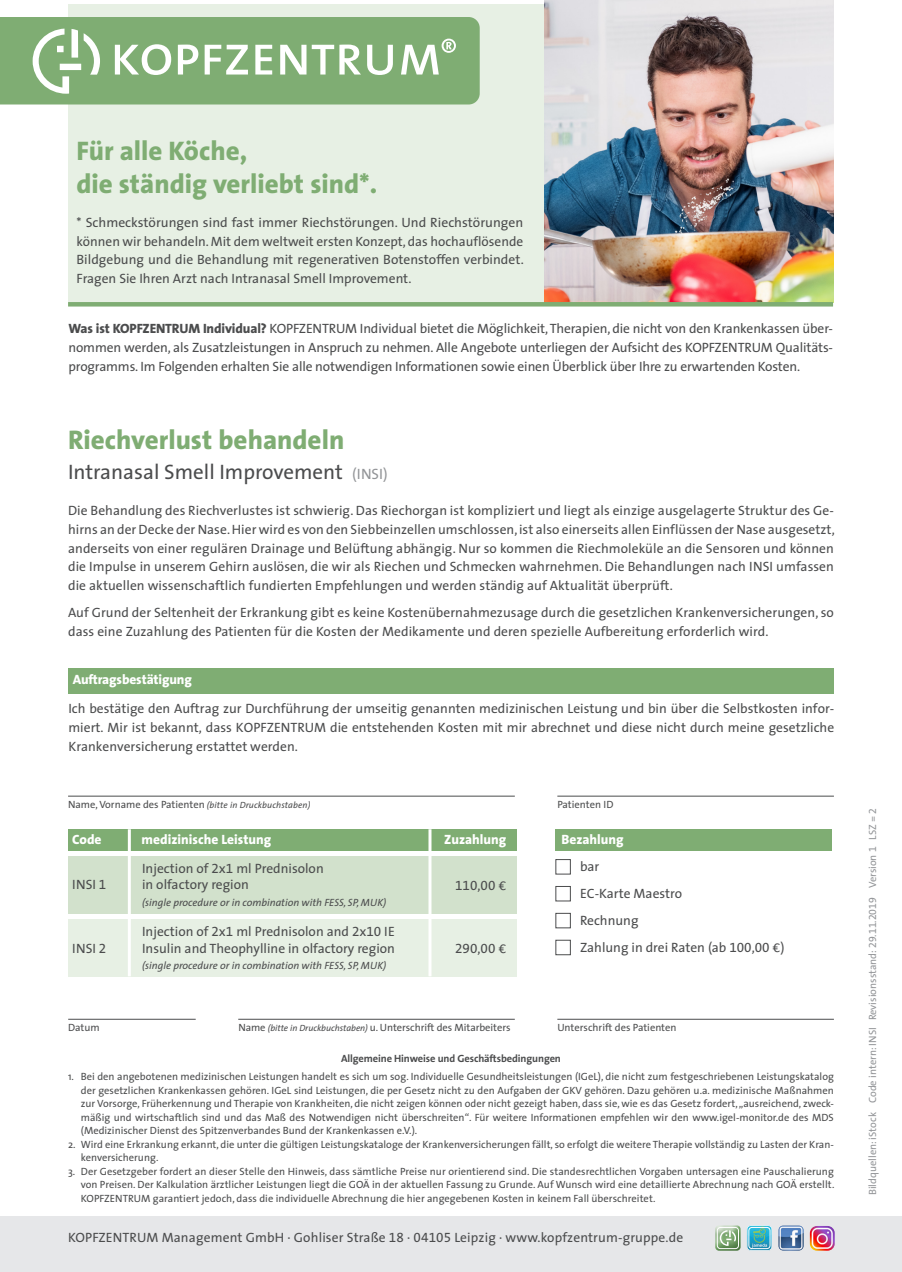
<style>
.page{position:relative;width:902px;height:1272px;background:#fff}
.page>*{position:absolute;margin:0;border:0;box-sizing:border-box;transform-origin:0 0}
.t1{font:800 27px "The Sans";color:#7fad73}
.t2{font:21px "The Sans";color:#4b4c4d}
.t3{font:13.5px/18.8px "The Sans";color:#4b4c4d;text-align:justify}
.t4{font:800 13.5px "The Sans";color:#fff}
.t5{font:13.5px "The Sans Expert";color:#4b4c4d}
.t6{font:10.5px/13.5px "The Sans";color:#4b4c4d;text-align:justify}
.t7{font:italic 10.5px "The Sans";color:#4b4c4d}
.t8{font:10.5px "The Sans";color:#939598}
.t9{font:700 10.5px "The Sans";letter-spacing:-.01em;color:#4b4c4d}
.s1{font-weight:800}
.s2{font-size:15px;color:#939598}
.s3{font-style:italic;font-size:9px}
.s4{font-family:"The Sans Expert"}
.s5{font-family:"Calibri"}
</style>
<div class="page">
<div style="left:68px;top:4px;width:765px;height:298px;background:#e7f0e4"></div>
<img style="left:544px;top:0;width:289px;height:302px">
<hr style="left:68px;top:1018px;width:128px;height:1px;background:#4b4c4d">
<hr style="left:557px;top:1018px;width:276px;height:1px;background:#4b4c4d">
<hr style="left:238px;top:1018px;width:276px;height:1px;background:#4b4c4d">
<div style="left:68px;top:668px;width:766px;height:25px;background:#7fad73"></div>
<hr style="left:557px;top:795px;width:276px;height:1px;background:#4b4c4d">
<hr style="left:68px;top:795px;width:447px;height:1px;background:#4b4c4d">
<div style="left:68px;top:829px;width:448px;height:21px;background:#7fad73"></div>
<div style="left:68px;top:855px;width:448px;height:58px;background:#d2e1cc"></div>
<div style="left:68px;top:918px;width:448px;height:58px;background:#e7f0e4"></div>
<hr style="left:428px;top:829px;width:3px;height:147px;background:#fff">
<hr style="left:128px;top:829px;width:3px;height:147px;background:#fff">
<div style="left:555px;top:913px;width:15px;height:15px;border:1px solid #4b4c4d"></div>
<div style="left:555px;top:829px;width:277px;height:21px;background:#7fad73"></div>
<div style="left:0;top:1216px;width:901px;height:55px;background:#e6e7e9"></div>
<svg style="left:746px;top:1225px;width:26px;height:25px"></svg>
<img style="left:778px;top:1225px;width:25px;height:25px">
<img style="left:809px;top:1226px;width:25px;height:24px">
<div style="left:715px;top:1225px;width:25px;height:25px;background:#7fad73;opacity:.6"></div>
<svg style="left:716px;top:1226px;width:23px;height:23px"></svg>
<svg style="left:0;top:17px;width:479px;height:87px;background:#8fb785"></svg>
<hr style="left:68px;top:302px;width:765px;height:4px;background:#7fad73">
<p class="t1" style="left:77px;top:128px;width:172px">Für alle Köche,</p>
<p class="t1" style="left:77px;top:161px;width:302px">die ständig verliebt sind*.</p>
<p class="t3" style="left:77px;top:212px;width:449px">* Schmeckstörungen sind fast immer Riechstörungen. Und Riechstörungen können wir behandeln. Mit dem weltweit ersten Konzept, das hochauflösende Bildgebung und die Behandlung mit regenerativen Botenstoffen verbindet.</p>
<p class="t3" style="left:77px;top:269px;width:336px">Fragen Sie Ihren Arzt nach Intranasal Smell Improvement.</p>
<p class="t3" style="left:68px;top:319px;width:766px"><span class="s1">Was ist KOPFZENTRUM Individual?</span> KOPFZENTRUM Individual bietet die Möglichkeit, Therapien, die nicht von den Krankenkassen über&shy;nommen werden, als Zusatzleistungen in Anspruch zu nehmen. Alle Angebote unterliegen der Aufsicht des KOPFZENTRUM Qualitäts&shy;programms. Im Folgenden erhalten Sie alle notwendigen Informationen sowie einen Überblick über Ihre zu erwartenden Kosten.</p>
<p class="t1" style="left:68px;top:417px;width:278px">Riechverlust behandeln</p>
<p class="t2" style="left:68px;top:454px;width:321px">Intranasal Smell Improvement <span class="s2">(INSI)</span></p>
<p class="t3" style="left:68px;top:500px;width:768px">Die Behandlung des Riechverlustes ist schwierig. Das Riechorgan ist kompliziert und liegt als einzige ausgelagerte Struktur des Ge&shy;hirns an der Decke der Nase. Hier wird es von den Siebbeinzellen umschlossen, ist also einerseits allen Einflüssen der Nase ausgesetzt, anderseits von einer regulären Drainage und Belüftung abhängig. Nur so kommen die Riechmoleküle an die Sensoren und können die Impulse in unserem Gehirn auslösen, die wir als Riechen und Schmecken wahrnehmen. Die Behandlungen nach INSI umfassen die aktuellen wissenschaftlich fundierten Empfehlungen und werden ständig auf Aktualität überprüft.</p>
<p class="t3" style="left:68px;top:603px;width:767px">Auf Grund der Seltenheit der Erkrankung gibt es keine Kostenübernahmezusage durch die gesetzlichen Krankenversicherungen, so dass eine Zuzahlung des Patienten für die Kosten der Medikamente und deren spezielle Aufbereitung erforderlich wird.</p>
<p class="t4" style="left:73px;top:668px;width:121px">Auftragsbestätigung</p>
<p class="t3" style="left:68px;top:699px;width:767px">Ich bestätige den Auftrag zur Durchführung der umseitig genannten medizinischen Leistung und bin über die Selbstkosten infor&shy;miert. Mir ist bekannt, dass KOPFZENTRUM die entstehenden Kosten mit mir abrechnet und diese nicht durch meine gesetzliche Krankenversicherung erstattet werden.</p>
<p class="t6" style="left:68px;top:797px;width:244px">Name, Vorname des Patienten <span class="s3">(bitte in Druckbuchstaben)</span></p>
<p class="t6" style="left:557px;top:797px;width:58px">Patienten ID</p>
<p class="t4" style="left:72px;top:828px;width:31px">Code</p>
<p class="t4" style="left:142px;top:828px;width:131px">medizinische Leistung</p>
<p class="t4" style="left:444px;top:828px;width:64px">Zuzahlung</p>
<p class="t3" style="left:72px;top:875px;width:36px">INSI <span class="s4">1</span></p>
<p class="t4" style="left:561px;top:828px;width:64px">Bezahlung</p>
<p class="t3" style="left:580px;top:856px;width:21px">bar</p>
<p class="t3" style="left:580px;top:883px;width:104px">EC-Karte Maestro</p>
<p class="t3" style="left:580px;top:910px;width:60px">Rechnung</p>
<p class="t3" style="left:580px;top:937px;width:206px">Zahlung in drei Raten (ab <span class="s4">100,00</span> <span class="s5">€</span>)</p>
<p class="t3" style="left:142px;top:858px;width:183px">Injection of <span class="s4">2</span>x<span class="s4">1</span> ml Prednisolon</p>
<p class="t3" style="left:142px;top:875px;width:108px">in olfactory region</p>
<p class="t7" style="left:142px;top:893px;width:245px">(single procedure or in combination with FESS, SP, MUK)</p>
<p class="t3" style="left:142px;top:922px;width:254px;line-height:16.5px">Injection of <span class="s4">2</span>x<span class="s4">1</span> ml Prednisolon and <span class="s4">2</span>x<span class="s4">10</span> IE<br>Insulin and Theophylline in olfactory region</p>
<p class="t7" style="left:142px;top:956px;width:245px">(single procedure or in combination with FESS, SP, MUK)</p>
<p class="t5" style="left:455px;top:873px;width:53px">110,00 <span class="s5">€</span></p>
<p class="t3" style="left:72px;top:938px;width:36px">INSI <span class="s4">2</span></p>
<p class="t5" style="left:455px;top:936px;width:53px">290,00 <span class="s5">€</span></p>
<p class="t6" style="left:68px;top:1020px;width:33px">Datum</p>
<p class="t6" style="left:238px;top:1020px;width:274px">Name <span class="s3">(bitte in Druckbuchstaben)</span> u. Unterschrift des Mitarbeiters</p>
<p class="t6" style="left:557px;top:1020px;width:121px">Unterschrift des Patienten</p>
<p class="t9" style="left:341px;top:1049px;width:221px">Allgemeine Hinweise und Geschäftsbedingungen</p>
<p class="t6" style="left:81px;top:1069px;width:754px;text-indent:-13px">1. Bei den angebotenen medizinischen Leistungen handelt es sich um sog. Individuelle Gesundheitsleistungen (IGeL), die nicht zum festgeschriebenen Leistungskatalog der gesetzlichen Krankenkassen gehören. IGeL sind Leistungen, die per Gesetz nicht zu den Aufgaben der GKV gehören. Dazu gehören u.a. medizinische Maßnahmen zur Vorsorge, Früherkennung und Therapie von Krankheiten, die nicht zeigen können oder nicht gezeigt haben, dass sie, wie es das Gesetz fordert, „ausreichend, zweck&shy;mäßig und wirtschaftlich sind und das Maß des Notwendigen nicht überschreiten“. Für weitere Informationen empfehlen wir den www.igel-monitor.de des MDS (Medizinischer Dienst des Spitzenverbandes Bund der Krankenkassen e.V.).</p>
<p class="t6" style="left:81px;top:1136px;width:754px;text-indent:-13px">2. Wird eine Erkrankung erkannt, die unter die gültigen Leistungskataloge der Krankenversicherungen fällt, so erfolgt die weitere Therapie vollständig zu Lasten der Kran&shy;kenversicherung.</p>
<p class="t6" style="left:81px;top:1163px;width:755px;text-indent:-13px">3. Der Gesetzgeber fordert an dieser Stelle den Hinweis, dass sämtliche Preise nur orientierend sind. Die standesrechtlichen Vorgaben untersagen eine Pauschalierung von Preisen. Der Kalkulation ärztlicher Leistungen liegt die GOÄ in der aktuellen Fassung zu Grunde. Auf Wunsch wird eine detaillierte Abrechnung nach GOÄ erstellt.<br>KOPFZENTRUM garantiert jedoch, dass die individuelle Abrechnung die hier angegebenen Kosten in keinem Fall überschreitet.</p>
<p class="t3" style="left:68px;top:1227px;width:616px">KOPFZENTRUM Management GmbH · Gohliser Straße <span class="s4">18</span> · <span class="s4">04105</span> Leipzig · www.kopfzentrum-gruppe.de</p>
<p class="t8" style="left:863px;top:1195px;width:389px;rotate:-90deg">Bildquellen: iStock Code intern: INSI Revisionsstand: <span class="s4">29.11.2019</span> Version <span class="s4">1</span> LSZ = <span class="s4">2</span></p>
</div>
